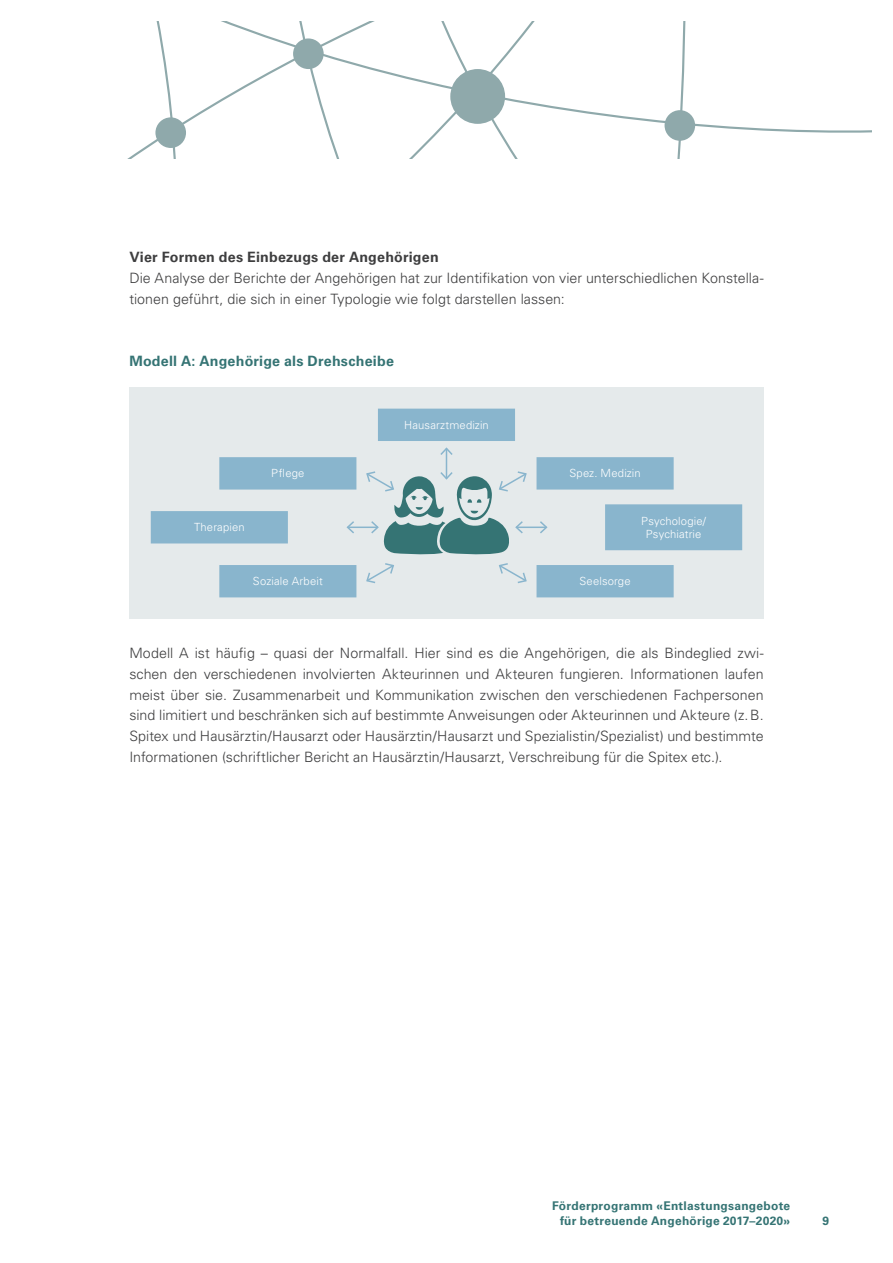
<style>
.page{position:relative;width:893px;height:1263px;background:#fff}
.page>*{position:absolute;margin:0;border:0;box-sizing:border-box;transform-origin:0 0}
.t1{font:300 14.25px/20.9px "Univers LT";color:#3e3e3f}
.t2{font:700 14.25px "Univers LT";letter-spacing:.015em;color:#3e3e3f}
.t3{font:700 14.25px "Univers LT";letter-spacing:.015em;color:#357474}
.t4{font:700 12px/15px "Univers LT";letter-spacing:.02em;color:#357474;text-align:right}
.t5{font:300 11.25px/13.5px "Univers LT";letter-spacing:.015em;color:#fff;text-align:center}
</style>
<div class="page">
<div style="left:129px;top:387px;width:635px;height:232px;background:#e5eaeb"></div>
<hr style="left:446px;top:448px;width:1px;height:31px;background:#89b5cd">
<svg style="left:440px;top:447px;width:13px;height:10px"></svg>
<svg style="left:366px;top:563px;width:28px;height:21px"></svg>
<svg style="left:499px;top:563px;width:28px;height:21px"></svg>
<hr style="left:348px;top:526px;width:30px;height:2px;background:#89b5cd">
<svg style="left:346px;top:521px;width:10px;height:13px"></svg>
<hr style="left:516px;top:526px;width:30px;height:2px;background:#89b5cd">
<svg style="left:365px;top:470px;width:163px;height:85px"></svg>
<svg style="left:538px;top:521px;width:10px;height:13px"></svg>
<div style="left:220px;top:458px;width:136px;height:31px;background:#89b5cd"></div>
<div style="left:219px;top:457px;width:137px;height:33px;border:2px solid #89b5cd"></div>
<div style="left:152px;top:512px;width:135px;height:31px;background:#89b5cd"></div>
<div style="left:151px;top:511px;width:137px;height:32px;border:2px solid #89b5cd"></div>
<div style="left:220px;top:566px;width:136px;height:31px;background:#89b5cd"></div>
<div style="left:219px;top:565px;width:137px;height:32px;border:2px solid #89b5cd"></div>
<div style="left:537px;top:458px;width:136px;height:31px;background:#89b5cd"></div>
<div style="left:536px;top:457px;width:138px;height:33px;border:2px solid #89b5cd"></div>
<div style="left:537px;top:566px;width:136px;height:31px;background:#89b5cd"></div>
<div style="left:536px;top:565px;width:138px;height:32px;border:2px solid #89b5cd"></div>
<div style="left:606px;top:505px;width:135px;height:44px;background:#89b5cd"></div>
<div style="left:605px;top:504px;width:137px;height:46px;border:2px solid #89b5cd"></div>
<div style="left:379px;top:409px;width:135px;height:31px;background:#89b5cd"></div>
<div style="left:378px;top:409px;width:137px;height:32px;border:2px solid #89b5cd"></div>
<svg style="left:129px;top:21px;width:743px;height:137px"></svg>
<div style="left:665px;top:110px;width:30px;height:31px;background:#8fa9ab;border-radius:50%"></div>
<div style="left:155px;top:117px;width:31px;height:31px;background:#8fa9ab;border-radius:50%"></div>
<div style="left:293px;top:38px;width:31px;height:31px;background:#8fa9ab;border-radius:50%"></div>
<div style="left:450px;top:69px;width:55px;height:55px;background:#8fa9ab;border-radius:50%"></div>
<p class="t2" style="left:129px;top:249px;width:311px">Vier Formen des Einbezugs der Angehörigen</p>
<p class="t1" style="left:129px;top:268px;width:636px">Die Analyse der Berichte der Angehörigen hat zur Identifikation von vier unterschiedlichen Konstella&shy;tionen geführt, die sich in einer Typologie wie folgt darstellen lassen:</p>
<p class="t3" style="left:129px;top:353px;width:266px">Modell A: Angehörige als Drehscheibe</p>
<p class="t5" style="left:271px;top:467px;width:35px">Pflege</p>
<p class="t5" style="left:194px;top:521px;width:52px">Therapien</p>
<p class="t5" style="left:253px;top:574px;width:71px">Soziale Arbeit</p>
<p class="t5" style="left:404px;top:418px;width:86px">Hausarztmedizin</p>
<p class="t5" style="left:569px;top:467px;width:73px">Spez. Medizin</p>
<p class="t5" style="left:641px;top:514px;width:66px">Psychologie/<br>Psychiatrie</p>
<p class="t5" style="left:579px;top:574px;width:53px">Seelsorge</p>
<p class="t1" style="left:129px;top:642px;width:636px;text-align:justify">Modell A ist häufig – quasi der Normalfall. Hier sind es die Angehörigen, die als Bindeglied zwi&shy;schen den verschiedenen involvierten Akteurinnen und Akteuren fungieren. Informationen laufen meist über sie. Zusammenarbeit und Kommunikation zwischen den verschiedenen Fachpersonen sind limitiert und beschränken sich auf bestimmte Anweisungen oder Akteurinnen und Akteure (z.B.<br>Spitex und Hausärztin/Hausarzt oder Hausärztin/Hausarzt und Spezialistin/Spezialist) und bestimmte Informationen (schriftlicher Bericht an Hausärztin/Hausarzt, Verschreibung für die Spitex etc.).</p>
<p class="t4" style="left:552px;top:1198px;width:240px">Förderprogramm «Entlastungsangebote für betreuende Angehörige 2017–2020»</p>
<p class="t4" style="left:822px;top:1213px;width:8px">9</p>
</div>
